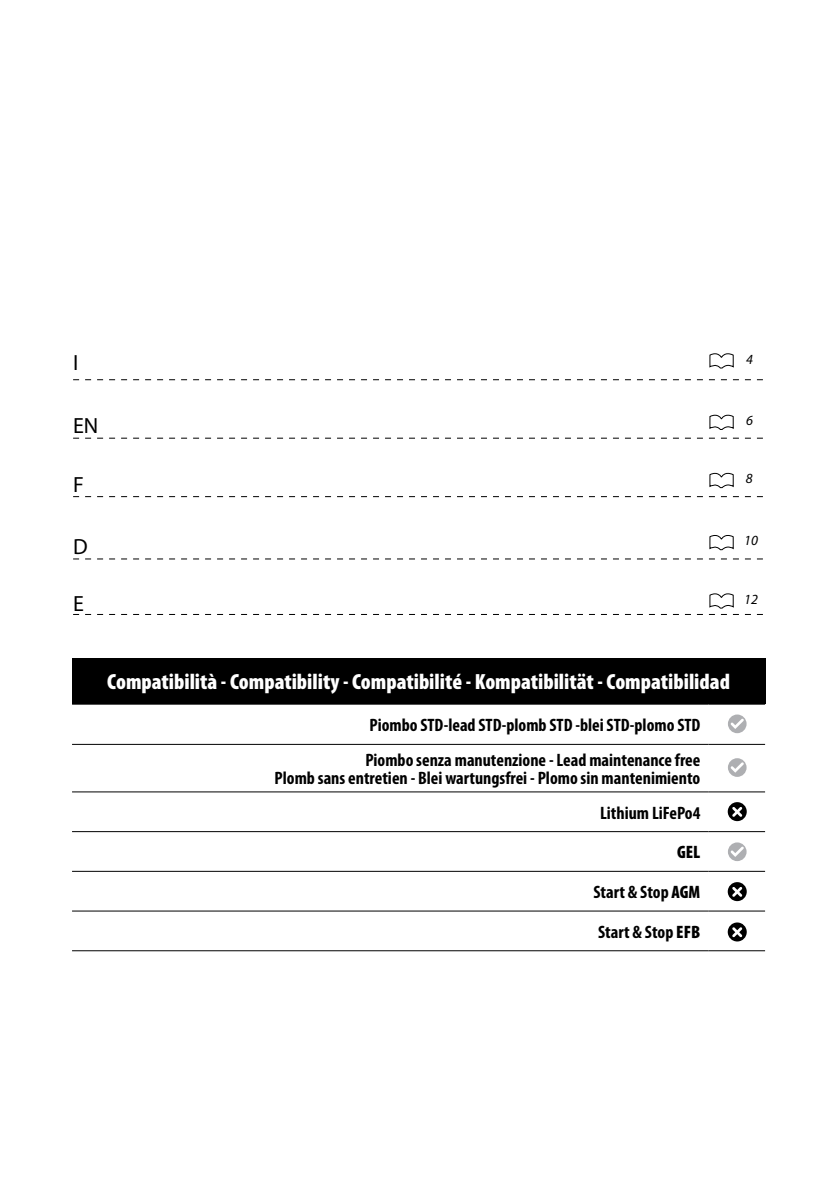
<style>
.page{position:relative;width:834px;height:1180px;background:#fff}
.page>*{position:absolute;margin:0;border:0;box-sizing:border-box;transform-origin:0 0}
.t1{font:900 condensed 22px "Myriad Pro";color:#fff}
.t2{font:22px "Myriad Pro";color:#000}
.t3{font:700 condensed 18px/34.6px "Myriad Pro";color:#000}
.t4{font:900 condensed 18px "Myriad Pro";color:#000}
.t5{font:italic 14px "Myriad Pro";color:#000}
.s1{font-weight:900}
</style>
<div class="page">
<svg style="left:709px;top:353px;width:25px;height:16px"></svg>
<svg style="left:709px;top:472px;width:25px;height:16px"></svg>
<svg style="left:709px;top:535px;width:25px;height:15px"></svg>
<svg style="left:709px;top:414px;width:25px;height:16px"></svg>
<svg style="left:73px;top:379px;width:689px;height:1px"></svg>
<svg style="left:73px;top:437px;width:689px;height:1px"></svg>
<svg style="left:73px;top:496px;width:689px;height:1px"></svg>
<svg style="left:73px;top:558px;width:689px;height:1px"></svg>
<svg style="left:73px;top:593px;width:689px;height:22px"></svg>
<div style="left:72px;top:658px;width:693px;height:45px;background:#000"></div>
<hr style="left:72px;top:702px;width:636px;height:2px;background:#000">
<hr style="left:708px;top:702px;width:57px;height:2px;background:#000">
<hr style="left:72px;top:950px;width:636px;height:1px;background:#000">
<hr style="left:708px;top:950px;width:57px;height:1px;background:#000">
<hr style="left:72px;top:744px;width:636px;height:1px;background:#000">
<hr style="left:708px;top:744px;width:57px;height:1px;background:#000">
<hr style="left:72px;top:791px;width:636px;height:1px;background:#000">
<hr style="left:708px;top:791px;width:57px;height:1px;background:#000">
<hr style="left:72px;top:831px;width:636px;height:1px;background:#000">
<hr style="left:708px;top:831px;width:57px;height:1px;background:#000">
<hr style="left:72px;top:870px;width:636px;height:1px;background:#000">
<hr style="left:708px;top:870px;width:57px;height:1px;background:#000">
<hr style="left:72px;top:910px;width:636px;height:1px;background:#000">
<hr style="left:708px;top:910px;width:57px;height:1px;background:#000">
<svg style="left:727px;top:714px;width:19px;height:19px"></svg>
<svg style="left:727px;top:758px;width:19px;height:18px"></svg>
<svg style="left:727px;top:842px;width:19px;height:19px"></svg>
<svg style="left:730px;top:718px;width:13px;height:11px"></svg>
<svg style="left:730px;top:762px;width:13px;height:10px"></svg>
<svg style="left:730px;top:846px;width:13px;height:10px"></svg>
<svg style="left:727px;top:802px;width:19px;height:19px"></svg>
<svg style="left:732px;top:806px;width:10px;height:10px"></svg>
<svg style="left:727px;top:882px;width:19px;height:19px"></svg>
<svg style="left:732px;top:886px;width:10px;height:10px"></svg>
<svg style="left:727px;top:922px;width:19px;height:19px"></svg>
<svg style="left:732px;top:927px;width:10px;height:10px"></svg>
<p class="t2" style="left:73px;top:349px;width:7px">I</p>
<p class="t5" style="left:745px;top:350px;width:8px">4</p>
<p class="t2" style="left:73px;top:412px;width:27px">EN</p>
<p class="t5" style="left:745px;top:412px;width:8px">6</p>
<p class="t2" style="left:73px;top:470px;width:12px">F</p>
<p class="t5" style="left:745px;top:470px;width:8px">8</p>
<p class="t2" style="left:73px;top:532px;width:16px">D</p>
<p class="t5" style="left:744px;top:532px;width:15px">10</p>
<p class="t2" style="left:73px;top:590px;width:12px">E</p>
<p class="t5" style="left:744px;top:590px;width:15px">12</p>
<p class="t1" style="left:107px;top:667px;width:624px">Compatibilità - Compatibility - Compatibilité - Kompatibilität - Compatibilidad</p>
<p class="t3" style="left:365px;top:707px;width:336px">Piombo STD-lead STD-plomb STD -blei STD-plomo STD<br>Piombo senza manutenzione - Lead maintenance free</p>
<p class="t3" style="left:274px;top:760px;width:427px;text-align:right">Plomb sans entretien - Blei wartungsfrei - Plomo sin mantenimiento<br>Lithium LiFePo4</p>
<p class="t4" style="left:677px;top:840px;width:25px">GEL</p>
<p class="t3" style="left:593px;top:874px;width:108px">Start &amp; Stop <span class="s1">AGM</span></p>
<p class="t3" style="left:598px;top:913px;width:104px">Start &amp; Stop <span class="s1">EFB</span></p>
</div>
